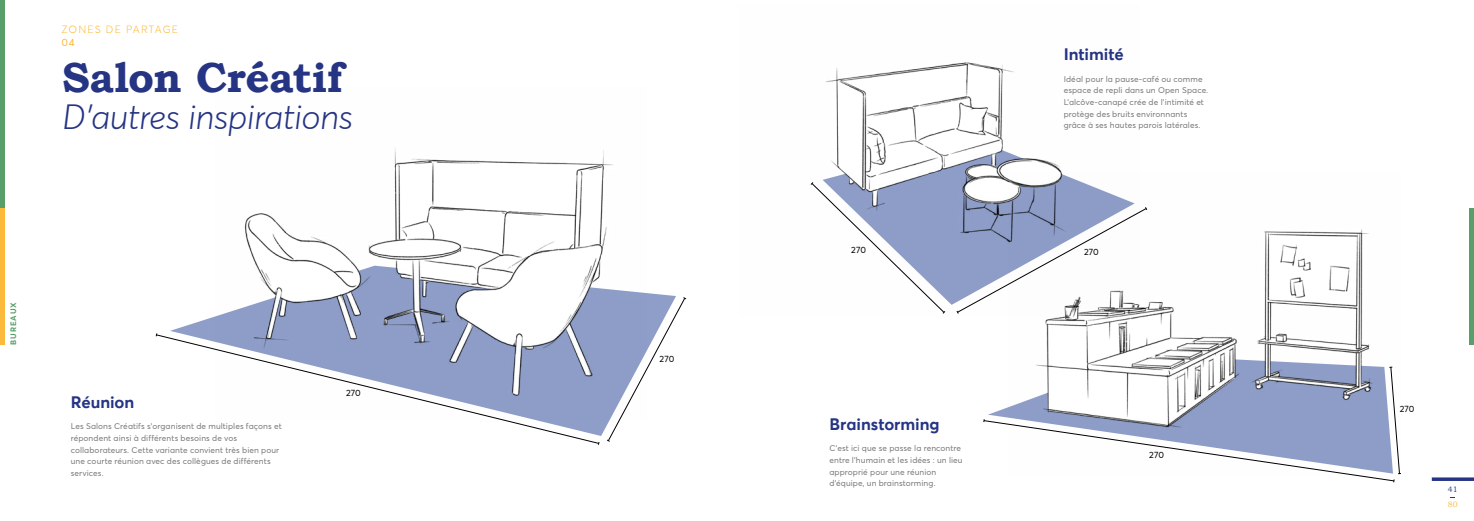
<style>
.page{position:relative;width:1474px;height:521px;background:#fff}
.page>*{position:absolute;margin:0;border:0;box-sizing:border-box;transform-origin:0 0}
.t1{font:700 42px "Bookman Old Style";letter-spacing:-.005em;color:#253483}
.t2{font:italic 300 35px "Averta Std";letter-spacing:-.015em;color:#253483}
.t3{font:700 16.62px "Averta Std";letter-spacing:-.005em;color:#253483}
.t4{font:300 10.5px "Averta Std";letter-spacing:.11em;color:#fbba3c}
.t5{font:10.5px "Averta Std";color:#fbba3c}
.t6{font:8.92px "Averta Std";color:#000}
.t7{font:8.31px/11.6px "Averta Std";letter-spacing:.01em;color:#77797a}
.t8{font:700 7.88px "Averta Std";letter-spacing:.11em;color:#569e67}
.t9{font:7.88px "Bookman Old Style";color:#253483}
.t10{font:7.88px "Bookman Old Style";color:#fbba3c}
</style>
<div class="page">
<svg style="left:170px;top:293px;width:506px;height:143px"></svg>
<img style="left:216px;top:148px;width:431px;height:274px">
<img style="left:823px;top:62px;width:239px;height:250px">
<img style="left:1009px;top:172px;width:361px;height:194px">
<hr style="left:1469px;top:208px;width:4px;height:137px;background:#589e69">
<hr style="left:0;top:0;width:4px;height:208px;background:#589e69">
<hr style="left:0;top:208px;width:4px;height:137px;background:#fbba3c">
<svg style="left:810px;top:182px;width:135px;height:132px"></svg>
<svg style="left:956px;top:206px;width:191px;height:108px"></svg>
<svg style="left:983px;top:366px;width:417px;height:117px"></svg>
<svg style="left:606px;top:297px;width:81px;height:145px"></svg>
<svg style="left:158px;top:334px;width:441px;height:110px"></svg>
<svg style="left:1431px;top:477px;width:42px;height:4px"></svg>
<p class="t4" style="left:61px;top:23px;width:118px">ZONES DE PARTAGE</p>
<p class="t5" style="left:61px;top:35px;width:15px">04</p>
<h1 class="t1" style="left:62px;top:47px;width:282px">Salon Créatif</h1>
<h2 class="t2" style="left:62px;top:95px;width:292px">D'autres inspirations</h2>
<p class="t8" style="left:8px;top:345px;width:44px;rotate:-90deg">BUREAUX</p>
<h3 class="t3" style="left:71px;top:391px;width:65px">Réunion</h3>
<p class="t7" style="left:71px;top:420px;width:212px">Les Salons Créatifs s'organisent de multiples façons et répondent ainsi à différents besoins de vos collaborateurs. Cette variante convient très bien pour une courte réunion avec des collègues de différents services.</p>
<p class="t6" style="left:346px;top:387px;width:16px">270</p>
<p class="t6" style="left:659px;top:353px;width:16px">270</p>
<h3 class="t3" style="left:1063px;top:44px;width:61px">Intimité</h3>
<p class="t7" style="left:1063px;top:73px;width:146px">Idéal pour la pause-café ou comme espace de repli dans un Open Space.<br>L'alcôve-canapé crée de l'intimité et protège des bruits environnants grâce à ses hautes parois latérales.</p>
<p class="t6" style="left:851px;top:244px;width:16px">270</p>
<p class="t6" style="left:1084px;top:246px;width:16px">270</p>
<h3 class="t3" style="left:829px;top:413px;width:112px">Brainstorming</h3>
<p class="t7" style="left:829px;top:442px;width:135px">C'est ici que se passe la rencontre entre l'humain et les idées : un lieu approprié pour une réunion d'équipe, un brainstorming.</p>
<p class="t6" style="left:1149px;top:449px;width:16px">270</p>
<p class="t6" style="left:1399px;top:404px;width:16px">270</p>
<p class="t9" style="left:1447px;top:484px;width:11px">41</p>
<p class="t10" style="left:1447px;top:499px;width:11px">80</p>
</div>
